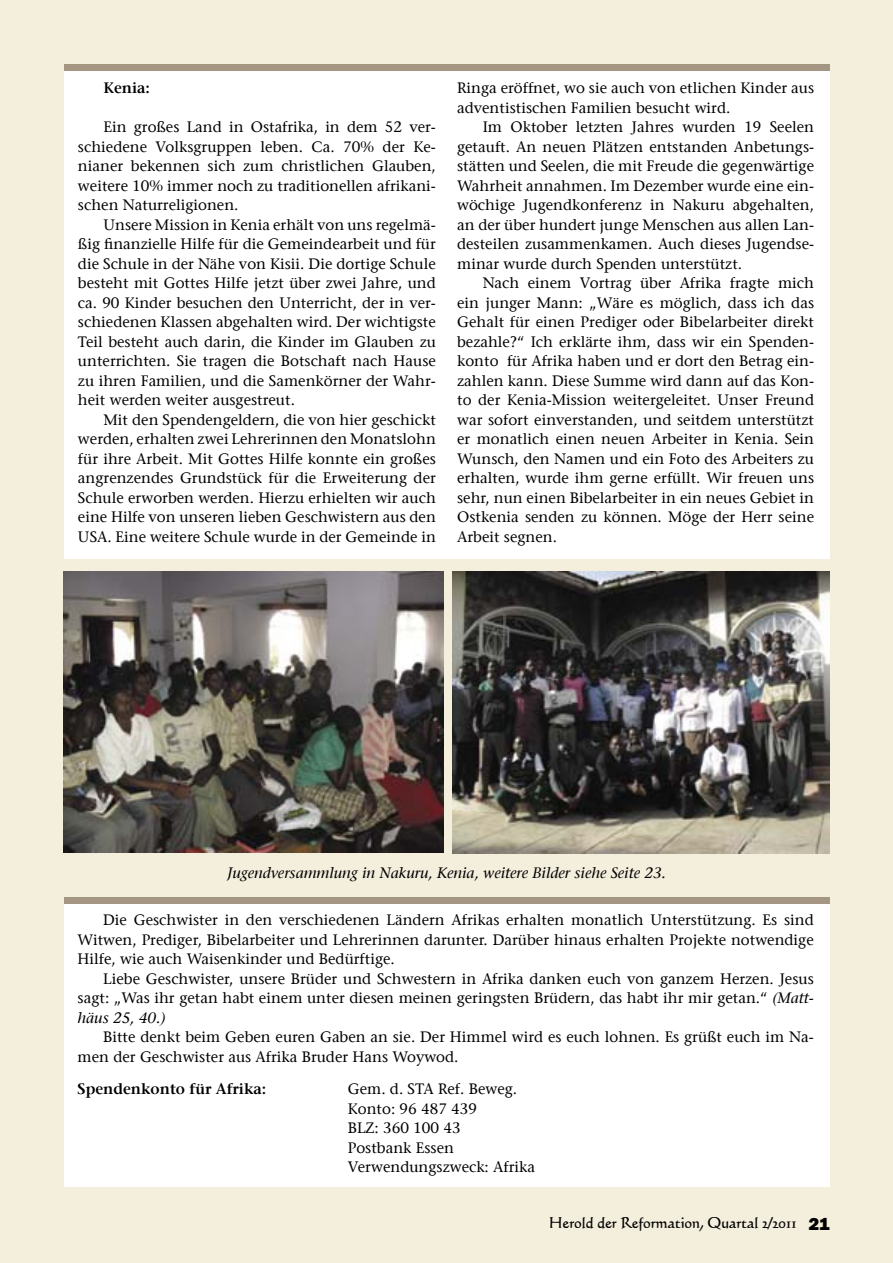
<style>
.page{position:relative;width:893px;height:1263px;background:#fff}
.page>*{position:absolute;margin:0;border:0;box-sizing:border-box;transform-origin:0 0}
.t1{font:15px/19.5px "Stone Serif";color:#000;text-align:justify}
.t2{font:italic 15px "Stone Serif";color:#000}
.t3{font:15px "Calligraphic 421 BT Roman B";color:#000}
.t4{font:600 15px "Stone Serif";color:#000}
.s1{font-style:italic}
.s2{color:#8d897f}
.s3{font-family:"Franklin Gothic";font-weight:800;font-size:18px;color:#8d897f}
</style>
<div class="page">
<div style="left:1px;top:0;width:891px;height:1262px;background:#f4eedc"></div>
<div style="left:549px;top:1217px;width:246px;height:14px;background:#f4eedc"></div>
<div style="left:809px;top:1218px;width:20px;height:12px;background:#f4eedc"></div>
<div style="left:64px;top:67px;width:765px;height:492px;background:#fff"></div>
<div style="left:64px;top:64px;width:765px;height:6px;background:#a59684"></div>
<div style="left:64px;top:904px;width:765px;height:282px;background:#fff"></div>
<div style="left:64px;top:898px;width:765px;height:6px;background:#a59684"></div>
<img style="left:64px;top:571px;width:380px;height:282px">
<img style="left:452px;top:571px;width:377px;height:283px">
<p class="t4" style="left:103px;top:82px;width:48px">Kenia:</p>
<p class="t1" style="left:78px;top:119px;width:359px;text-indent:26px">Ein großes Land in Ostafrika, in dem 52 ver&shy;schiedene Volksgruppen leben. Ca. 70% der Ke&shy;nianer bekennen sich zum christlichen Glauben, weitere 10% immer noch zu traditionellen afrikani&shy;schen Naturreligionen.</p>
<p class="t1" style="left:78px;top:217px;width:359px;text-indent:26px">Unsere Mission in Kenia erhält von uns regelmä&shy;ßig finanzielle Hilfe für die Gemeindearbeit und für die Schule in der Nähe von Kisii. Die dortige Schule besteht mit Gottes Hilfe jetzt über zwei Jahre, und ca. 90 Kinder besuchen den Unterricht, der in ver&shy;schiedenen Klassen abgehalten wird. Der wichtigste Teil besteht auch darin, die Kinder im Glauben zu unterrichten. Sie tragen die Botschaft nach Hause zu ihren Familien, und die Samenkörner der Wahr&shy;heit werden weiter ausgestreut.</p>
<p class="t1" style="left:78px;top:412px;width:359px;text-indent:26px">Mit den Spendengeldern, die von hier geschickt werden, erhalten zwei Lehrerinnen den Monatslohn für ihre Arbeit. Mit Gottes Hilfe konnte ein großes angrenzendes Grundstück für die Erweiterung der Schule erworben werden. Hierzu erhielten wir auch eine Hilfe von unseren lieben Geschwistern aus den USA. Eine weitere Schule wurde in der Gemeinde in</p>
<p class="t1" style="left:457px;top:80px;width:358px">Ringa eröffnet, wo sie auch von etlichen Kinder aus adventistischen Familien besucht wird.</p>
<p class="t1" style="left:457px;top:119px;width:358px;text-indent:26px">Im Oktober letzten Jahres wurden 19 Seelen getauft. An neuen Plätzen entstanden Anbetungs&shy;stätten und Seelen, die mit Freude die gegenwärtige Wahrheit annahmen. Im Dezember wurde eine ein&shy;wöchige Jugendkonferenz in Nakuru abgehalten, an der über hundert junge Menschen aus allen Lan&shy;desteilen zusammenkamen. Auch dieses Jugendse&shy;minar wurde durch Spenden unterstützt.</p>
<p class="t1" style="left:457px;top:275px;width:358px;text-indent:26px">Nach einem Vortrag über Afrika fragte mich ein junger Mann: „Wäre es möglich, dass ich das Gehalt für einen Prediger oder Bibelarbeiter direkt bezahle?“ Ich erklärte ihm, dass wir ein Spenden&shy;konto für Afrika haben und er dort den Betrag ein&shy;zahlen kann. Diese Summe wird dann auf das Kon&shy;to der Kenia-Mission weitergeleitet. Unser Freund war sofort einverstanden, und seitdem unterstützt er monatlich einen neuen Arbeiter in Kenia. Sein Wunsch, den Namen und ein Foto des Arbeiters zu erhalten, wurde ihm gerne erfüllt. Wir freuen uns sehr, nun einen Bibelarbeiter in ein neues Gebiet in Ostkenia senden zu können. Möge der Herr seine Arbeit segnen.</p>
<p class="t2" style="left:227px;top:867px;width:440px">Jugendversammlung in Nakuru, Kenia, weitere Bilder siehe Seite 23.</p>
<p class="t1" style="left:78px;top:912px;width:737px;text-indent:26px">Die Geschwister in den verschiedenen Ländern Afrikas erhalten monatlich Unterstützung. Es sind Witwen, Prediger, Bibelarbeiter und Lehrerinnen darunter. Darüber hinaus erhalten Projekte notwendige Hilfe, wie auch Waisenkinder und Bedürftige.</p>
<p class="t1" style="left:78px;top:970px;width:737px;text-indent:26px">Liebe Geschwister, unsere Brüder und Schwestern in Afrika danken euch von ganzem Herzen. Jesus sagt: „Was ihr getan habt einem unter diesen meinen geringsten Brüdern, das habt ihr mir getan.“ <span class="s1">(Matt&shy;häus 25, 40.)</span></p>
<p class="t1" style="left:78px;top:1029px;width:737px;text-indent:26px">Bitte denkt beim Geben euren Gaben an sie. Der Himmel wird es euch lohnen. Es grüßt euch im Na&shy;men der Geschwister aus Afrika Bruder Hans Woywod.</p>
<p class="t4" style="left:78px;top:1083px;width:190px">Spendenkonto für Afrika:</p>
<p class="t1" style="left:348px;top:1081px;width:189px;text-align:left">Gem. d. STA Ref. Beweg.<br>Konto: 96 487 439<br>BLZ: 360 100 43<br>Postbank Essen<br>Verwendungszweck: Afrika</p>
<p class="t3" style="left:548px;top:1213px;width:282px">Herold der Reformation<span class="s2">, Quartal 2/2011</span> <span class="s3">21</span></p>
</div>
